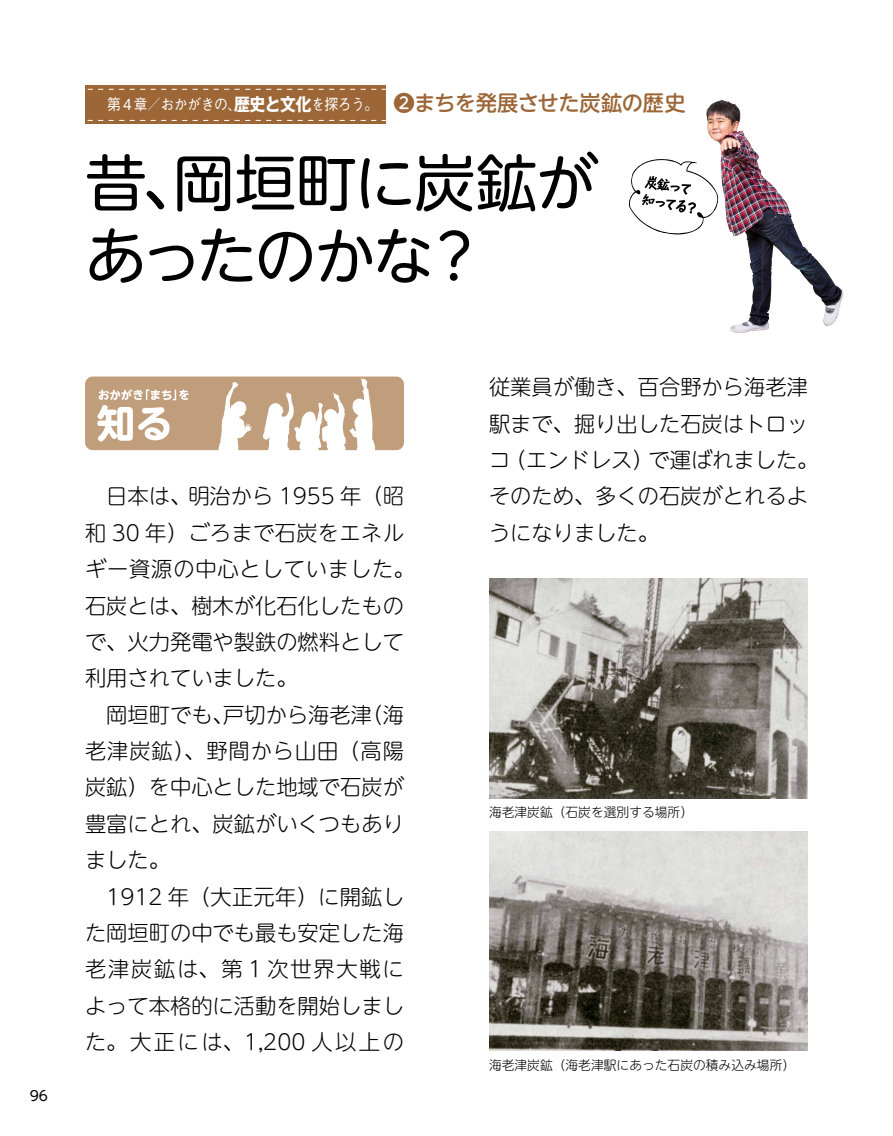
<style>
.page{position:relative;width:893px;height:1136px;background:#fff}
.page>*{position:absolute;margin:0;border:0;box-sizing:border-box;transform-origin:0 0}
.t1{font:61.65px/73.3px "UD Shin M Go Pro";letter-spacing:-.035em;color:#000}
.t2{font:300 21.3px/36.3px "UD Shin M Go Pro";color:#000}
.t3{font:15.3px "Gothic BBB Pro Medium 90 pv RKSJ H";letter-spacing:-.03em;color:#fff;scale:.9 1}
.t4{font:13.8px "UD Shin M Go Pro";color:#000}
.t5{font:300 12.75px "UD Shin M Go Pro";color:#000}
.s1{font-family:"Gothic MB101 Pro Bold 90 pv RKSJ H";font-size:17.7px}
.s2{font-family:"UD Shin M Go Pro Medium 90 pv RKSJ H";font-size:21.3px;color:#9c6637}
</style>
<div class="page">
<div style="left:85px;top:85px;width:301px;height:39px;background:#9c6637"></div>
<svg style="left:87px;top:89px;width:299px;height:1px"></svg>
<svg style="left:87px;top:120px;width:299px;height:1px"></svg>
<img style="left:706px;top:100px;width:66px;height:233px">
<img style="left:489px;top:579px;width:319px;height:219px">
<img style="left:489px;top:831px;width:319px;height:219px">
<svg style="left:85px;top:376px;width:319px;height:74px"></svg>
<svg style="left:629px;top:158px;width:90px;height:79px"></svg>
<p class="t4" style="left:30px;top:1084px;width:20px">96</p>
<p class="t3" style="left:107px;top:92px;width:644px">第４章／おかがきの、<span class="s1">歴史と文化</span>を探ろう。 <span class="s2">❷まちを発展させた炭鉱の歴史</span></p>
<h1 class="t1" style="left:85px;top:143px;width:514px">昔、岡垣町に炭鉱があったのかな？</h1>
<p class="t2" style="left:85px;top:477px;width:331px">　日本は、明治から 1955 年（昭和 30 年）ごろまで石炭をエネルギー資源の中心としていました。石炭とは、樹木が化石化したもので、火力発電や製鉄の燃料として利用されていました。<br>　岡垣町でも、戸切から海老津（海老津炭鉱）、野間から山田（高陽炭鉱）を中心とした地域で石炭が豊富にとれ、炭鉱がいくつもありました。<br>　1912 年（大正元年）に開鉱した岡垣町の中でも最も安定した海老津炭鉱は、第１次世界大戦によって本格的に活動を開始しました。大正には、1,200 人以上の</p>
<p class="t2" style="left:489px;top:368px;width:331px">従業員が働き、百合野から海老津駅まで、掘り出した石炭はトロッコ（エンドレス）で運ばれました。そのため、多くの石炭がとれるようになりました。</p>
<p class="t5" style="left:489px;top:802px;width:206px">海老津炭鉱（石炭を選別する場所）</p>
<p class="t5" style="left:489px;top:1054px;width:308px">海老津炭鉱（海老津駅にあった石炭の積み込み場所）</p>
</div>
